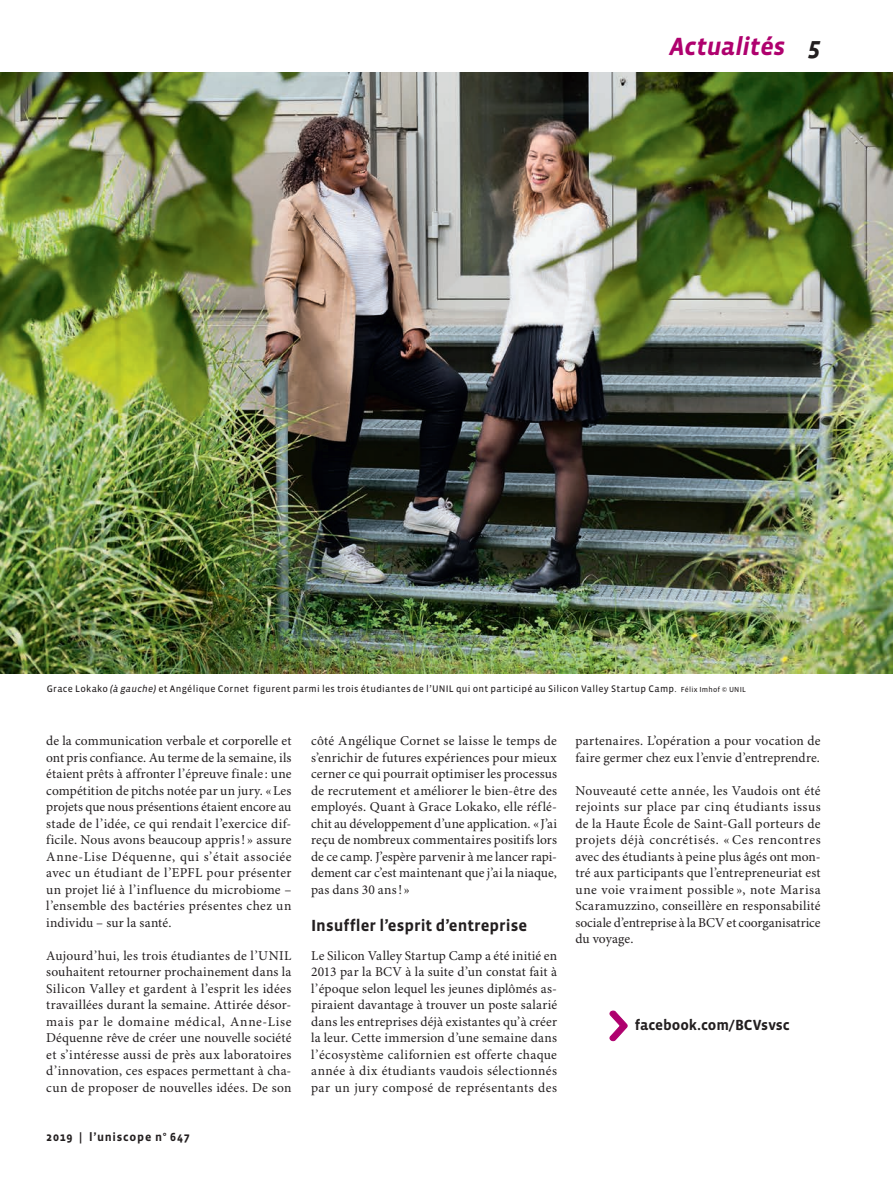
<style>
.page{position:relative;width:893px;height:1191px;background:#fff}
.page>*{position:absolute;margin:0;border:0;box-sizing:border-box;transform-origin:0 0}
.RUBRIQUE_HAUT_-_DROI{font:italic 700 25.5px "Vista Sans";letter-spacing:-.005em;color:#af016e}
.t1{font:italic 700 25.5px "Vista Sans";color:#231f20}
.INTERTITRE{font:700 16.5px "Vista Sans";color:#231f20}
.ACCROCHE_web{font:700 15px "Vista Sans";letter-spacing:-.005em;color:#231f20}
.TEXTE_COURANT{font:13.5px/16.5px "Minion Pro";letter-spacing:.015em;color:#231f20;text-align:justify}
.t2{font:700 12px "Vista Sans";letter-spacing:.065em;color:#231f20}
.LEGENDES{font:9.75px "Vista Sans Reg";letter-spacing:.03em;color:#231f20}
.s1{font-style:italic}
.s2{font-size:7.5px}
</style>
<div class="page">
<img style="left:0;top:72px;width:893px;height:601px">
<svg style="left:609px;top:1010px;width:19px;height:31px"></svg>
<p class="RUBRIQUE_HAUT_-_DROI" style="left:669px;top:33px;width:118px">Actualités</p>
<p class="t1" style="left:808px;top:33px;width:14px">5</p>
<p class="LEGENDES" style="left:47px;top:684px;width:701px">Grace Lokako <span class="s1">(à gauche)</span> et Angélique Cornet figurent parmi les trois étudiantes de l’UNIL qui ont participé au Silicon Valley Startup Camp. <span class="s2">Félix Imhof © UNIL</span></p>
<p class="TEXTE_COURANT" style="left:46px;top:733px;width:247px">de la communication verbale et corporelle et ont pris confiance. Au terme de la semaine, ils étaient prêts à affronter l’épreuve finale : une compétition de pitchs notée par un jury. «Les projets que nous présentions étaient encore au stade de l’idée, ce qui rendait l’exercice dif&shy;ficile. Nous avons beaucoup appris! » assure Anne-Lise Déquenne, qui s’était associée avec un étudiant de l’EPFL pour présenter un projet lié à l’influence du microbiome – l’ensemble des bactéries présentes chez un individu – sur la santé.</p>
<p class="TEXTE_COURANT" style="left:46px;top:948px;width:247px">Aujourd’hui, les trois étudiantes de l’UNIL souhaitent retourner prochainement dans la Silicon Valley et gardent à l’esprit les idées travaillées durant la semaine. Attirée désor&shy;mais par le domaine médical, Anne-Lise Déquenne rêve de créer une nouvelle société et s’intéresse aussi de près aux laboratoires d’innovation, ces espaces permettant à cha&shy;cun de proposer de nouvelles idées. De son</p>
<p class="t2" style="left:46px;top:1130px;width:145px">2019 | l’uniscope n° 647</p>
<p class="TEXTE_COURANT" style="left:311px;top:733px;width:247px">côté Angélique Cornet se laisse le temps de s’enrichir de futures expériences pour mieux cerner ce qui pourrait optimiser les processus de recrutement et améliorer le bien-être des employés. Quant à Grace Lokako, elle réflé&shy;chit au développement d’une application. «J’ai reçu de nombreux commentaires positifs lors de ce camp. J’espère parvenir à me lancer rapi&shy;dement car c’est maintenant que j’ai la niaque, pas dans 30 ans!»</p>
<p class="INTERTITRE" style="left:311px;top:917px;width:218px">Insuffler l’esprit d’entreprise</p>
<p class="TEXTE_COURANT" style="left:311px;top:948px;width:247px">Le Silicon Valley Startup Camp a été initié en 2013 par la BCV à la suite d’un constat fait à l’époque selon lequel les jeunes diplômés as&shy;piraient davantage à trouver un poste salarié dans les entreprises déjà existantes qu’à créer la leur. Cette immersion d’une semaine dans l’écosystème californien est offerte chaque année à dix étudiants vaudois sélectionnés par un jury composé de représentants des</p>
<p class="TEXTE_COURANT" style="left:575px;top:733px;width:247px">partenaires. L’opération a pour vocation de faire germer chez eux l’envie d’entreprendre.</p>
<p class="TEXTE_COURANT" style="left:575px;top:783px;width:247px">Nouveauté cette année, les Vaudois ont été rejoints sur place par cinq étudiants issus de la Haute École de Saint-Gall porteurs de projets déjà concrétisés. « Ces rencontres avec des étudiants à peine plus âgés ont mon&shy;tré aux participants que l’entrepreneuriat est une voie vraiment possible », note Marisa Scaramuzzino, conseillère en responsabilité sociale d’entreprise à la BCV et coorganisatrice du voyage.</p>
<p class="ACCROCHE_web" style="left:635px;top:1017px;width:157px">facebook.com/BCVsvsc</p>
</div>
